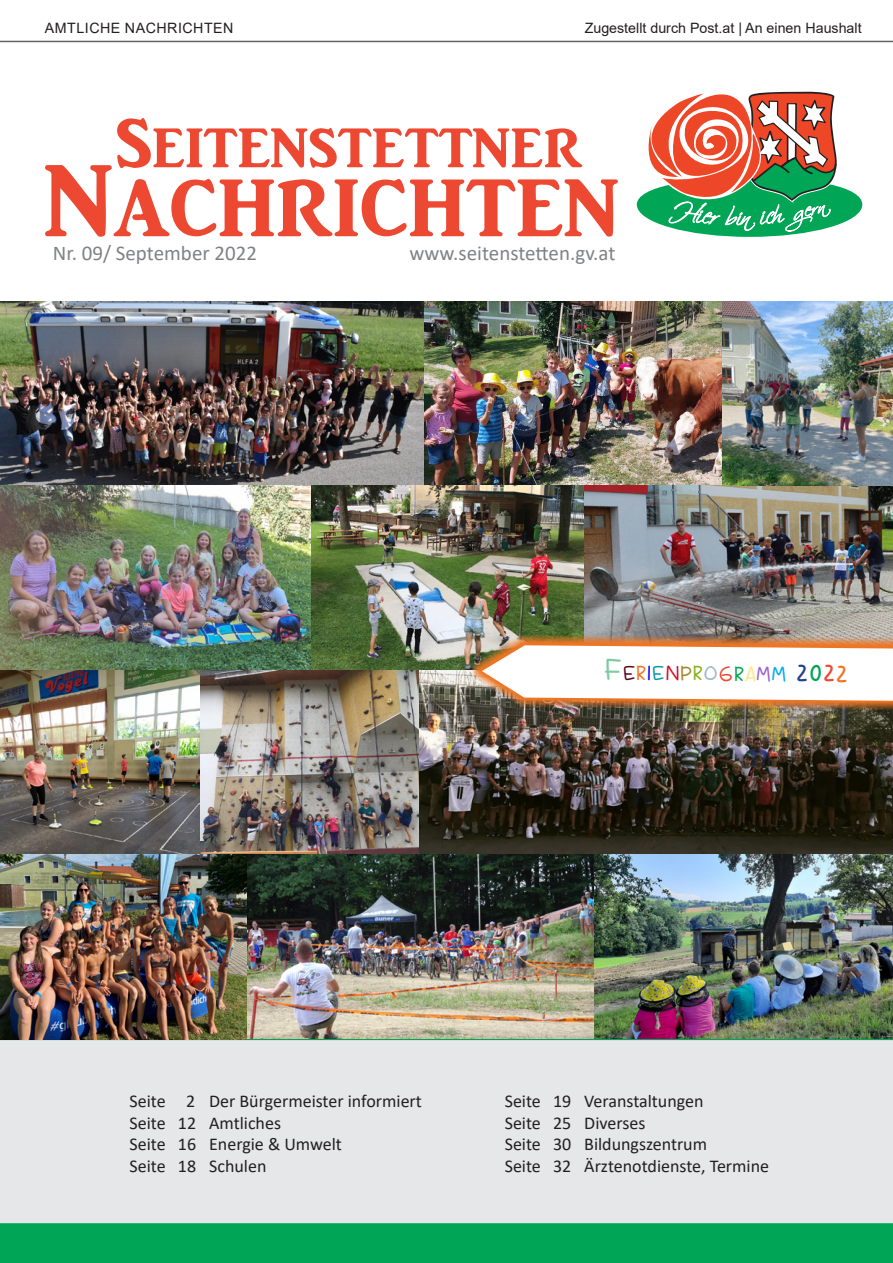
<style>
.page{position:relative;width:893px;height:1263px;background:#fff}
.page>*{position:absolute;margin:0;border:0;box-sizing:border-box;transform-origin:0 0}
.t1{font:105px "ARJULIAN";color:#ec4832}
.t2{font:71.7px "ARJULIAN";color:#ec4832}
.t3{font:27px "Baliho";color:#7fcaa0}
.t4{font:21px "Calibri";color:#808285}
.t5{font:18px "Calibri";color:#231f20}
.t6{font:14.25px "Arial";color:#231f20}
.t7{font:14.25px "Arial";letter-spacing:.035em;color:#231f20}
.s1{font-size:18.9px;color:#5d041c}
.s2{font-size:18.9px;color:#ef7523}
.s3{font-size:18.9px;color:#00f}
.s4{font-size:18.9px;color:#009aa8}
.s5{font-size:18.9px;color:#d10f25}
.s6{font-size:18.9px;color:#a1872e}
.s7{font-size:18.9px;color:#88b219}
.s8{font-size:18.9px;color:#99b7cf}
.s9{font-size:18.9px;color:#ec4832}
.s10{font-size:18.9px;color:#00a555}
.s11{font-size:18.9px;color:#ffe68b}
.s12{font-size:18.9px;color:#96c}
.s13{font-size:18.9px;color:#00aeef}
.s14{color:#253f8e}
.s15{color:#00a555}
.s16{color:#ec4832}
.s17{color:#ef7523}
</style>
<div class="page">
<div style="left:0;top:1225px;width:893px;height:38px;background:#00a555"></div>
<div style="left:0;top:1039px;width:893px;height:186px;background:#e6e7e9"></div>
<hr style="left:0;top:41px;width:893px;height:1px;background:#636366">
<svg style="left:637px;top:91px;width:225px;height:146px"></svg>
<img style="left:583px;top:485px;width:310px;height:149px">
<img style="left:0;top:485px;width:583px;height:185px">
<img style="left:0;top:302px;width:425px;height:183px">
<img style="left:425px;top:302px;width:468px;height:183px">
<img style="left:0;top:670px;width:893px;height:369px">
<img style="left:0;top:853px;width:247px;height:186px">
<img style="left:471px;top:634px;width:422px;height:78px">
<p class="t7" style="left:45px;top:18px;width:190px">AMTLICHE NACHRICHTEN</p>
<p class="t6" style="left:585px;top:18px;width:278px">Zugestellt durch Post.at | An einen Haushalt</p>
<p class="t2" style="left:116px;top:105px;width:468px">Seitenstettner</p>
<p class="t1" style="left:45px;top:145px;width:576px">Nachrichten</p>
<p class="t4" style="left:53px;top:239px;width:206px">Nr. 09/ September 2022</p>
<p class="t4" style="left:409px;top:239px;width:208px">www.seitenstetten.gv.at</p>
<p class="t3" style="left:603px;top:657px;width:247px;rotate:1deg">F<span class="s1">e</span><span class="s2">r</span><span class="s3">i</span><span class="s4">e</span><span class="s5">n</span><span class="s6">p</span><span class="s7">r</span><span class="s8">o</span><span class="s9">g</span><span class="s10">r</span><span class="s11">a</span><span class="s12">m</span><span class="s13">m</span> <span class="s14">2</span><span class="s15">0</span><span class="s16">2</span><span class="s17">2</span></p>
<p class="t5" style="left:130px;top:1089px;width:294px">Seite 2 Der Bürgermeister informiert</p>
<p class="t5" style="left:130px;top:1110px;width:153px">Seite 12 Amtliches</p>
<p class="t5" style="left:130px;top:1132px;width:214px">Seite 16 Energie &amp; Umwelt</p>
<p class="t5" style="left:130px;top:1153px;width:138px">Seite 18 Schulen</p>
<p class="t5" style="left:505px;top:1089px;width:200px">Seite 19 Veranstaltungen</p>
<p class="t5" style="left:505px;top:1110px;width:142px">Seite 25 Diverses</p>
<p class="t5" style="left:505px;top:1132px;width:204px">Seite 30 Bildungszentrum</p>
<p class="t5" style="left:505px;top:1153px;width:266px">Seite 32 Ärztenotdienste, Termine</p>
</div>
